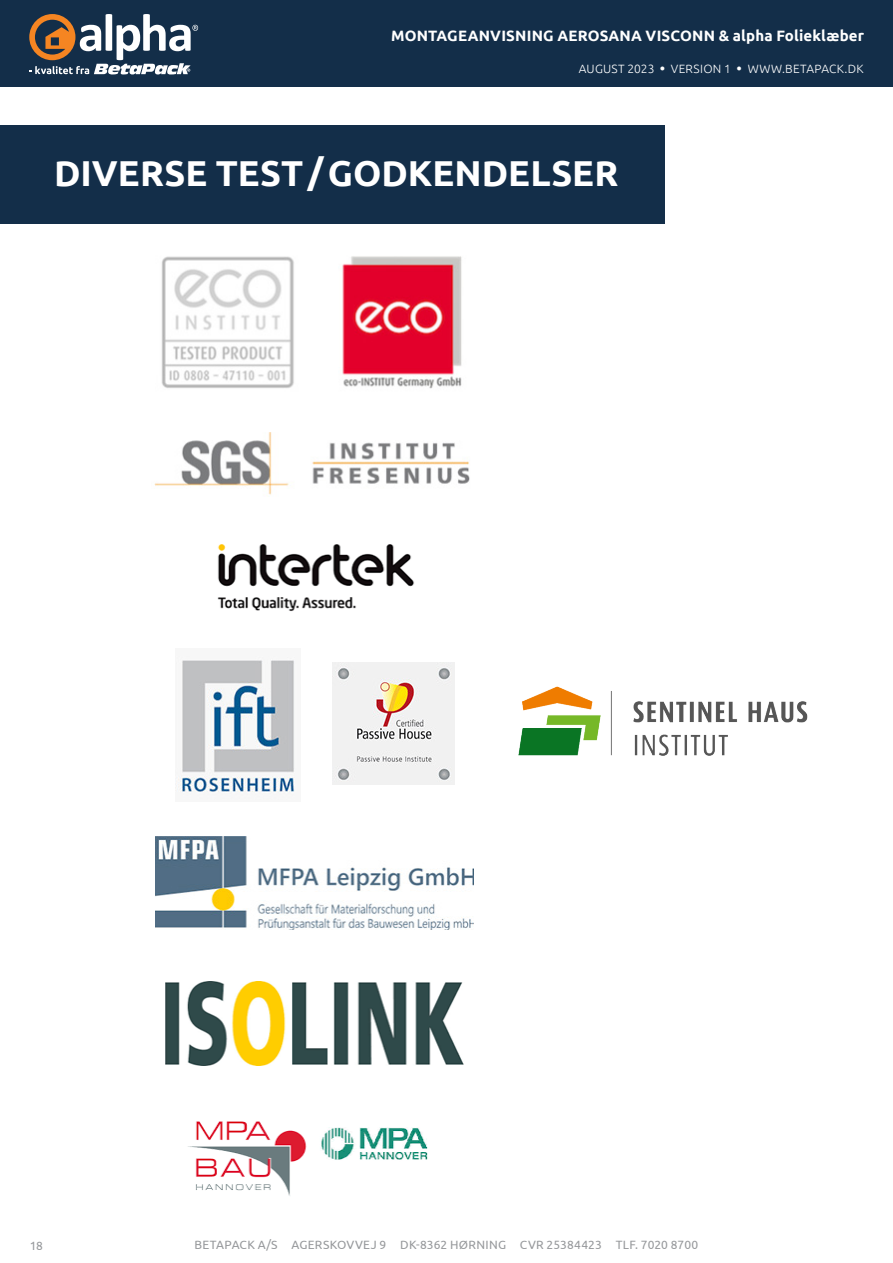
<style>
.page{position:relative;width:893px;height:1263px;background:#fff}
.page>*{position:absolute;margin:0;border:0;box-sizing:border-box;transform-origin:0 0}
.t1{font:700 36px "Ubuntu";color:#fff}
.t2{font:700 15px "Ubuntu";letter-spacing:.01em;color:#fff}
.t3{font:12px "Ubuntu";letter-spacing:.02em;color:#97999c}
.t4{font:300 12px "Ubuntu";letter-spacing:.02em;color:#fff}
.s1{font-family:"Calibri";font-weight:400;font-size:9px}
</style>
<div class="page">
<div style="left:0;top:0;width:893px;height:86px;background:#132e49"></div>
<svg style="left:29px;top:14px;width:169px;height:60px"></svg>
<img style="left:161px;top:256px;width:301px;height:133px">
<img style="left:154px;top:432px;width:316px;height:63px">
<img style="left:217px;top:544px;width:198px;height:67px">
<img style="left:175px;top:657px;width:120px;height:137px">
<img style="left:332px;top:662px;width:122px;height:122px">
<img style="left:156px;top:836px;width:318px;height:94px">
<img style="left:165px;top:981px;width:299px;height:84px">
<img style="left:188px;top:1121px;width:240px;height:75px">
<div style="left:0;top:125px;width:665px;height:99px;background:#132e49"></div>
<img style="left:518px;top:686px;width:290px;height:70px">
<p class="t2" style="left:391px;top:27px;width:474px">MONTAGEANVISNING AEROSANA VISCONN &amp; alpha Folieklæber</p>
<p class="t4" style="left:579px;top:61px;width:286px">AUGUST 2023 <span class="s1">●</span> VERSION 1 <span class="s1">●</span> WWW.BETAPACK.DK</p>
<p class="t1" style="left:54px;top:151px;width:566px">DIVERSE TEST/GODKENDELSER</p>
<p class="t3" style="left:30px;top:1238px;width:15px">18</p>
<p class="t3" style="left:195px;top:1238px;width:505px">BETAPACK A/S AGERSKOVVEJ 9 DK-8362 HØRNING CVR 25384423 TLF. 7020 8700</p>
</div>
